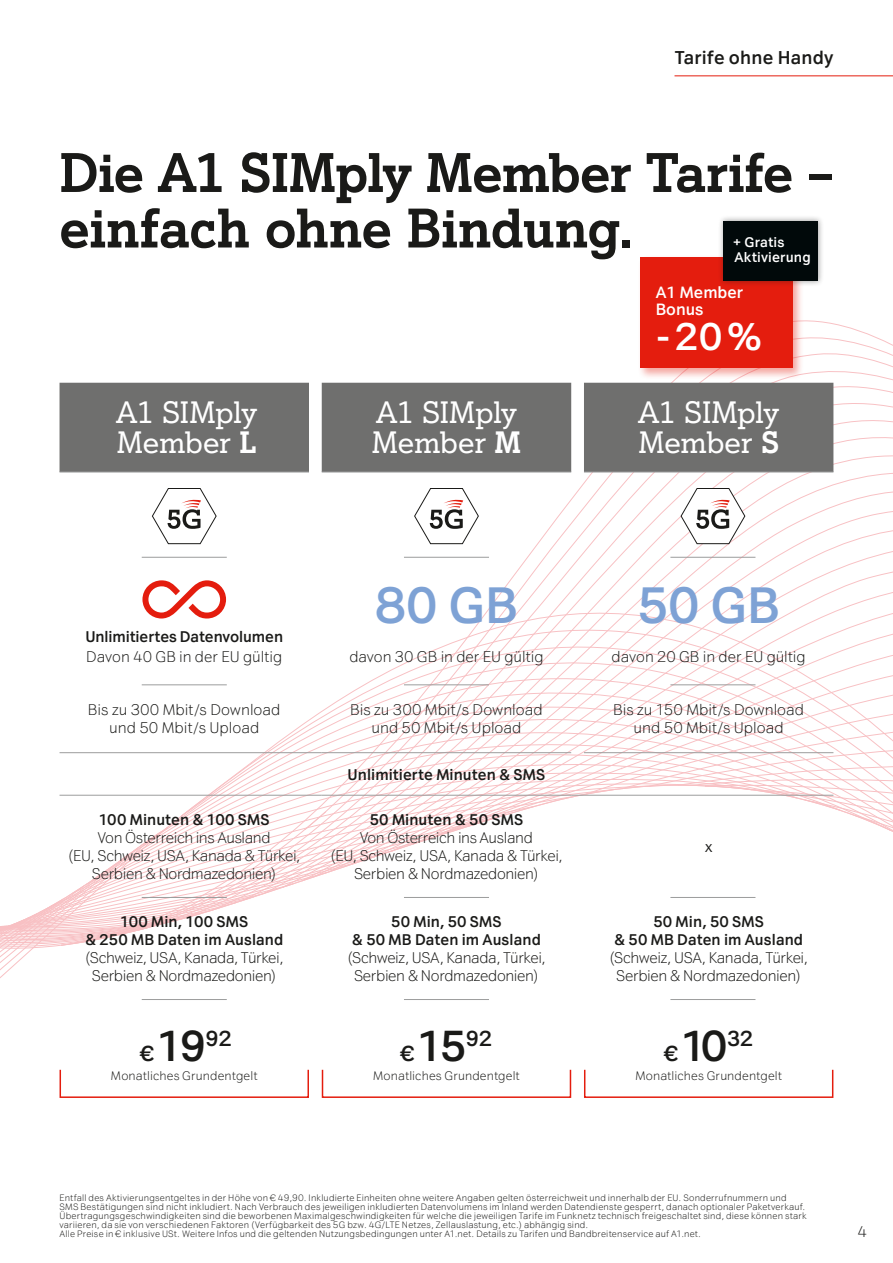
<style>
.page{position:relative;width:893px;height:1263px;background:#fff}
.page>*{position:absolute;margin:0;border:0;box-sizing:border-box;transform-origin:0 0}
.t1{font:700 54px/55.5px "A1 Serif";letter-spacing:-.015em;color:#1a1a18}
.t2{font:700 49.5px "A1 Sans";letter-spacing:-.005em;color:#7ea2d5}
.t3{font:700 37.35px "A1 Sans";color:#fff}
.t4{font:30px/30px "A1 Serif";letter-spacing:-.005em;color:#fff}
.t5{font:700 21px "A1 Sans";color:#1a1a18}
.t6{font:700 18px "A1 Sans";letter-spacing:.01em;color:#1a1a18}
.t7{font:700 15.9px/17px "A1 Sans";color:#fff}
.t8{font:300 15px/18px "A1 Sans";letter-spacing:-.025em;color:#1a1a18;text-align:center}
.t9{font:700 15px/18px "A1 Sans";letter-spacing:.005em;color:#1a1a18;text-align:center}
.t10{font:300 15px/18px "A1 Sans";color:#1a1a18;text-align:center}
.t11{font:300 15px "A1 Sans";letter-spacing:-.005em;color:#1a1a18}
.t12{font:15px "A1 Sans";color:#1a1a18}
.t13{font:700 13.5px/15px "A1 Sans";letter-spacing:.01em;color:#fff}
.t14{font:300 12px "A1 Sans";letter-spacing:.01em;color:#1a1a18}
.t15{font:300 9px/9px "A1 Sans";letter-spacing:.015em;color:#1a1a18}
.s1{font-weight:700}
.s2{font-size:42px}
</style>
<div class="page">
<svg style="left:746px;top:612px;width:147px;height:220px"></svg>
<hr style="left:674px;top:75px;width:219px;height:1px;background:#e41d0e">
<div style="left:637px;top:255px;width:167px;height:125px;background:#e41d0e;opacity:.4"></div>
<div style="left:640px;top:257px;width:152px;height:111px;background:#e41d0e"></div>
<div style="left:718px;top:215px;width:106px;height:72px;background:#1a1a18;opacity:.4"></div>
<div style="left:723px;top:221px;width:95px;height:60px;background:#01090a"></div>
<div style="left:60px;top:383px;width:773px;height:89px;background:#6f6f6e"></div>
<hr style="left:60px;top:472px;width:249px;height:1px;background:#9c9d9d">
<hr style="left:322px;top:472px;width:249px;height:1px;background:#9c9d9d">
<hr style="left:584px;top:472px;width:249px;height:1px;background:#9c9d9d">
<hr style="left:584px;top:795px;width:249px;height:1px;background:#9c9d9d">
<hr style="left:584px;top:752px;width:249px;height:1px;background:#9c9d9d">
<hr style="left:670px;top:684px;width:85px;height:1px;background:#9c9d9d">
<hr style="left:670px;top:897px;width:85px;height:1px;background:#9c9d9d">
<hr style="left:670px;top:999px;width:85px;height:1px;background:#9c9d9d">
<svg style="left:0;top:487px;width:746px;height:611px"></svg>
<hr style="left:670px;top:557px;width:85px;height:1px;background:#9c9d9d">
<div style="left:60px;top:1069px;width:249px;height:29px;border:2px solid #e41d0e"></div>
<div style="left:322px;top:1069px;width:249px;height:29px;border:2px solid #e41d0e"></div>
<div style="left:584px;top:1069px;width:249px;height:29px;border:2px solid #e41d0e"></div>
<h3 class="t6" style="left:675px;top:46px;width:160px">Tarife ohne Handy</h3>
<h1 class="t1" style="left:60px;top:144px;width:776px">Die A1 SIMply Member Tarife – einfach ohne Bindung.</h1>
<h3 class="t13" style="left:733px;top:235px;width:79px">+ Gratis<br>Aktivierung</h3>
<h3 class="t7" style="left:656px;top:283px;width:89px">A1 Member<br>Bonus</h3>
<h3 class="t3" style="left:656px;top:312px;width:107px">-20%</h3>
<h3 class="t4" style="left:116px;top:397px;width:142px">A1 SIMply<br>Member <span class="s1">L</span></h3>
<h3 class="t4" style="left:372px;top:397px;width:151px">A1 SIMply<br>Member <span class="s1">M</span></h3>
<h3 class="t4" style="left:638px;top:397px;width:142px">A1 SIMply<br>Member <span class="s1">S</span></h3>
<h3 class="t9" style="left:85px;top:628px;width:199px">Unlimitiertes Datenvolumen</h3>
<h3 class="t11" style="left:86px;top:648px;width:197px">Davon 40 GB in der EU gültig</h3>
<h2 class="t2" style="left:375px;top:573px;width:145px">80 GB</h2>
<h3 class="t11" style="left:349px;top:647px;width:196px">davon 30 GB in der EU gültig</h3>
<h2 class="t2" style="left:637px;top:573px;width:144px">50 GB</h2>
<h3 class="t11" style="left:612px;top:647px;width:196px">davon 20 GB in der EU gültig</h3>
<h3 class="t10" style="left:88px;top:701px;width:194px">Bis zu 300 Mbit/s Download und 50 Mbit/s Upload</h3>
<h3 class="t10" style="left:350px;top:701px;width:194px">Bis zu 300 Mbit/s Download und 50 Mbit/s Upload</h3>
<h3 class="t10" style="left:613px;top:701px;width:192px">Bis zu 150 Mbit/s Download und 50 Mbit/s Upload</h3>
<h3 class="t9" style="left:348px;top:765px;width:199px">Unlimitierte Minuten &amp; SMS</h3>
<h3 class="t9" style="left:99px;top:810px;width:172px">100 Minuten &amp; 100 SMS</h3>
<h3 class="t8" style="left:68px;top:828px;width:234px">Von Österreich ins Ausland<br>(EU, Schweiz, USA, Kanada &amp; Türkei,<br>Serbien &amp; Nordmazedonien)</h3>
<h3 class="t9" style="left:370px;top:810px;width:155px">50 Minuten &amp; 50 SMS</h3>
<h3 class="t8" style="left:330px;top:828px;width:234px">Von Österreich ins Ausland<br>(EU, Schweiz, USA, Kanada &amp; Türkei,<br>Serbien &amp; Nordmazedonien)</h3>
<h3 class="t12" style="left:705px;top:837px;width:9px">x</h3>
<h3 class="t9" style="left:85px;top:912px;width:200px">100 Min, 100 SMS<br>&amp; 250 MB Daten im Ausland</h3>
<h3 class="t8" style="left:85px;top:948px;width:200px">(Schweiz, USA, Kanada, Türkei,<br>Serbien &amp; Nordmazedonien)</h3>
<h3 class="t5" style="left:140px;top:1024px;width:93px">€ <span class="s2">19</span>92</h3>
<h3 class="t14" style="left:111px;top:1068px;width:148px">Monatliches Grundentgelt</h3>
<h3 class="t9" style="left:352px;top:912px;width:190px">50 Min, 50 SMS<br>&amp; 50 MB Daten im Ausland</h3>
<h3 class="t8" style="left:347px;top:948px;width:200px">(Schweiz, USA, Kanada, Türkei,<br>Serbien &amp; Nordmazedonien)</h3>
<h3 class="t5" style="left:400px;top:1024px;width:94px">€ <span class="s2">15</span>92</h3>
<h3 class="t14" style="left:373px;top:1068px;width:148px">Monatliches Grundentgelt</h3>
<h3 class="t9" style="left:614px;top:912px;width:190px">50 Min, 50 SMS<br>&amp; 50 MB Daten im Ausland</h3>
<h3 class="t8" style="left:609px;top:948px;width:200px">(Schweiz, USA, Kanada, Türkei,<br>Serbien &amp; Nordmazedonien)</h3>
<h3 class="t5" style="left:664px;top:1024px;width:91px">€ <span class="s2">10</span>32</h3>
<h3 class="t14" style="left:635px;top:1068px;width:148px">Monatliches Grundentgelt</h3>
<p class="t15" style="left:60px;top:1194px;width:749px">Entfall des Aktivierungsentgeltes in der Höhe von € 49,90. Inkludierte Einheiten ohne weitere Angaben gelten österreichweit und innerhalb der EU. Sonderrufnummern und SMS Bestätigungen sind nicht inkludiert. Nach Verbrauch des jeweiligen inkludierten Datenvolumens im Inland werden Datendienste gesperrt, danach optionaler Paketverkauf.<br>Übertragungsgeschwindigkeiten sind die beworbenen Maximalgeschwindigkeiten für welche die jeweiligen Tarife im Funknetz technisch freigeschaltet sind, diese können stark variieren, da sie von verschiedenen Faktoren (Verfügbarkeit des 5G bzw. 4G/LTE Netzes, Zellauslastung, etc.) abhängig sind.<br>Alle Preise in € inklusive USt. Weitere Infos und die geltenden Nutzungsbedingungen unter A1.net. Details zu Tarifen und Bandbreitenservice auf A1.net.</p>
<h3 class="t8" style="left:858px;top:1223px;width:11px">4</h3>
</div>
